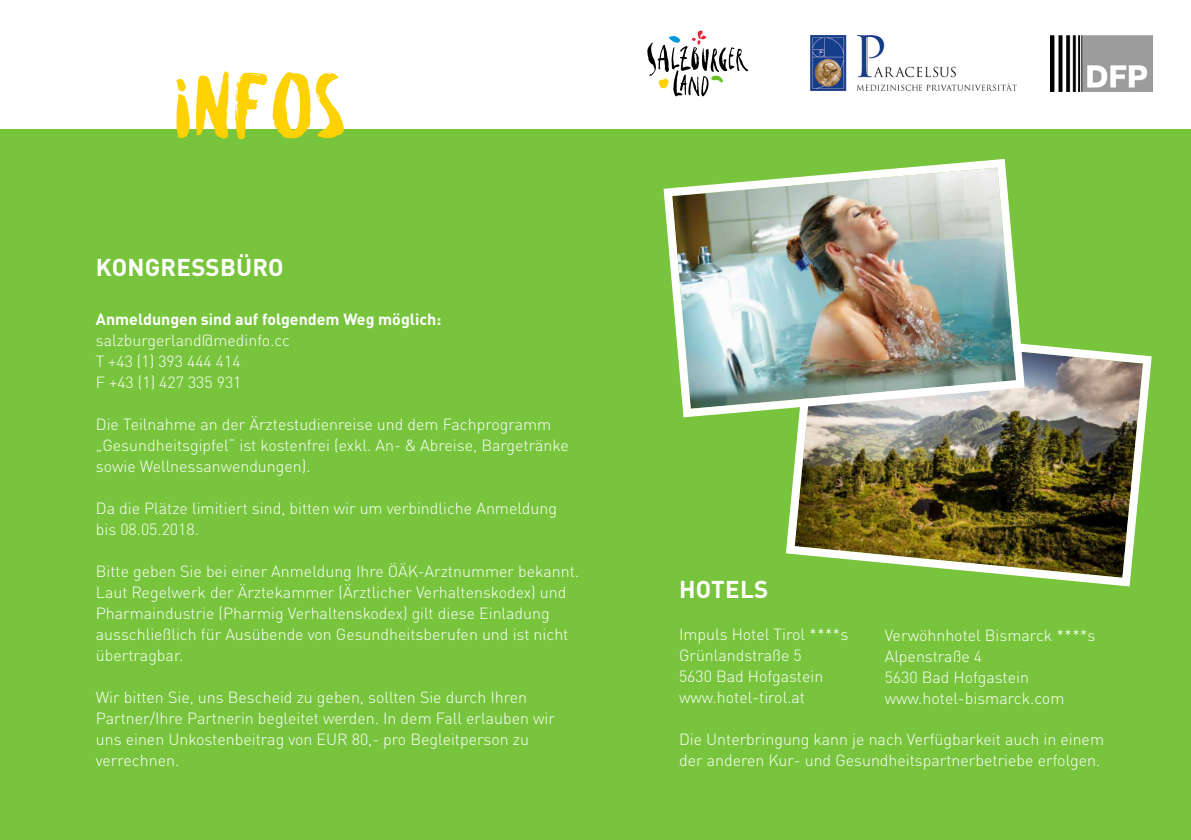
<style>
.page{position:relative;width:1191px;height:840px;background:#fff}
.page>*{position:absolute;margin:0;border:0;box-sizing:border-box;transform-origin:0 0}
.t1{font:100px "Besom";color:#fed100}
.t2{font:700 24px "DIN Pro";letter-spacing:.01em;color:#fff}
.t3{font:300 16px/21px "DIN Pro";color:#fff}
.t4{font:700 16px "DIN Pro";color:#fff}
</style>
<div class="page">
<div style="left:0;top:129px;width:1191px;height:710px;background:#78c53d"></div>
<img style="left:786px;top:344px;width:366px;height:243px">
<img style="left:663px;top:159px;width:366px;height:262px">
<img style="left:811px;top:36px;width:205px;height:55px">
<img style="left:1050px;top:36px;width:102px;height:55px">
<svg style="left:647px;top:30px;width:101px;height:66px"></svg>
<h1 class="t1" style="left:174px;top:33px;width:174px">INFOS</h1>
<h2 class="t2" style="left:96px;top:248px;width:189px">KONGRESSBÜRO</h2>
<p class="t4" style="left:96px;top:306px;width:347px">Anmeldungen sind auf folgendem Weg möglich:</p>
<p class="t3" style="left:96px;top:328px;width:196px">salzburgerland@medinfo.cc<br>T +43 (1) 393 444 414<br>F +43 (1) 427 335 931</p>
<p class="t3" style="left:96px;top:412px;width:474px">Die Teilnahme an der Ärztestudienreise und dem Fachprogramm „Gesundheitsgipfel“ ist kostenfrei (exkl. An- &amp; Abreise, Bargetränke sowie Wellnessanwendungen).</p>
<p class="t3" style="left:96px;top:496px;width:463px">Da die Plätze limitiert sind, bitten wir um verbindliche Anmeldung bis 08.05.2018.</p>
<p class="t3" style="left:96px;top:559px;width:485px">Bitte geben Sie bei einer Anmeldung Ihre ÖÄK-Arztnummer bekannt.<br>Laut Regelwerk der Ärztekammer (Ärztlicher Verhaltenskodex) und Pharmaindustrie (Pharmig Verhaltenskodex) gilt diese Einladung ausschließlich für Ausübende von Gesundheitsberufen und ist nicht übertragbar.</p>
<p class="t3" style="left:96px;top:685px;width:461px">Wir bitten Sie, uns Bescheid zu geben, sollten Sie durch Ihren Partner/Ihre Partnerin begleitet werden. In dem Fall erlauben wir uns einen Unkostenbeitrag von EUR 80,- pro Begleitperson zu verrechnen.</p>
<h2 class="t2" style="left:679px;top:570px;width:91px">HOTELS</h2>
<p class="t3" style="left:679px;top:622px;width:171px">Impuls Hotel Tirol ****s<br>Grünlandstraße 5<br>5630 Bad Hofgastein www.hotel-tirol.at</p>
<p class="t3" style="left:884px;top:623px;width:212px">Verwöhnhotel Bismarck ****s<br>Alpenstraße 4<br>5630 Bad Hofgastein www.hotel-bismarck.com</p>
<p class="t3" style="left:679px;top:727px;width:426px">Die Unterbringung kann je nach Verfügbarkeit auch in einem der anderen Kur- und Gesundheitspartnerbetriebe erfolgen.</p>
</div>
